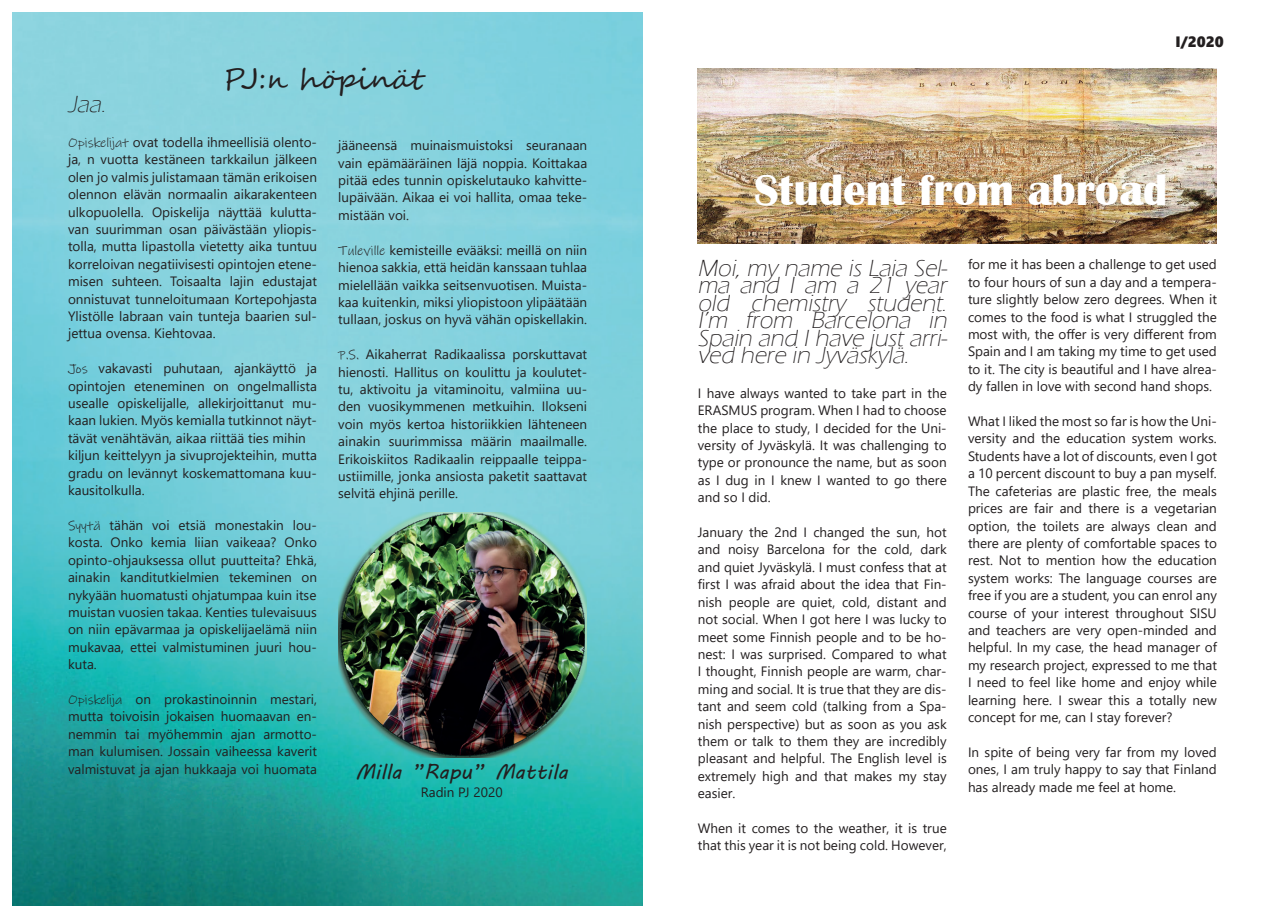
<style>
.page{position:relative;width:1285px;height:919px;background:#fff}
.page>*{position:absolute;margin:0;border:0;box-sizing:border-box;transform-origin:0 0}
.OTSIKKO{font:700 45px "Britannic";color:#fff}
.VÄLIOTSIKKO{font:28.5px "Segoe Script";color:#231f20}
.INGRESSI{font:300 24px/17.4px "Eras ITC";color:#231f20;text-align:justify}
.t1{font:21px "MV Boli";color:#231f20}
.t2{font:15px "Segoe UI Black";color:#231f20}
.t3{font:13.5px/17.4px "Segoe UI";color:#231f20;text-align:justify}
.s1{font-family:"Ink Free"}
</style>
<div class="page">
<img style="left:697px;top:68px;width:519px;height:176px">
<img style="left:13px;top:13px;width:629px;height:892px">
<img style="left:338px;top:512px;width:248px;height:245px">
<p class="VÄLIOTSIKKO" style="left:223px;top:56px;width:202px">PJ:n höpinät</p>
<p class="INGRESSI" style="left:68px;top:96px;width:43px">Jaa.</p>
<p class="t3" style="left:68px;top:132px;width:250px"><span class="s1">Opiskelijat</span> ovat todella ihmeellisiä olento&shy;ja, n vuotta kestäneen tarkkailun jälkeen olen jo valmis julistamaan tämän erikoisen olennon elävän normaalin aikarakenteen ulkopuolella. Opiskelija näyttää kulutta&shy;van suurimman osan päivästään yliopis&shy;tolla, mutta lipastolla vietetty aika tuntuu korreloivan negatiivisesti opintojen etene&shy;misen suhteen. Toisaalta lajin edustajat onnistuvat tunneloitumaan Kortepohjasta Ylistölle labraan vain tunteja baarien sul&shy;jettua ovensa. Kiehtovaa.</p>
<p class="t3" style="left:68px;top:358px;width:250px"><span class="s1">Jos</span> vakavasti puhutaan, ajankäyttö ja opintojen eteneminen on ongelmallista usealle opiskelijalle, allekirjoittanut mu&shy;kaan lukien. Myös kemialla tutkinnot näyt&shy;tävät venähtävän, aikaa riittää ties mihin</p>
<p class="t3" style="left:68px;top:445px;width:250px">kiljun keittelyyn ja sivuprojekteihin, mutta gradu on levännyt koskemattomana kuu&shy;kausitolkulla.</p>
<p class="t3" style="left:68px;top:515px;width:250px"><span class="s1">Syytä</span> tähän voi etsiä monestakin lou&shy;kosta. Onko kemia liian vaikeaa? Onko opinto-ohjauksessa ollut puutteita? Ehkä, ainakin kanditutkielmien tekeminen on nykyään huomatusti ohjatumpaa kuin itse</p>
<p class="t3" style="left:68px;top:602px;width:250px">muistan vuosien takaa. Kenties tulevaisuus on niin epävarmaa ja opiskelijaelämä niin mukavaa, ettei valmistuminen juuri hou&shy;kuta.</p>
<p class="t3" style="left:68px;top:689px;width:250px"><span class="s1">Opiskelija</span> on prokastinoinnin mestari, mutta toivoisin jokaisen huomaavan en&shy;nemmin tai myöhemmin ajan armotto&shy;man kulumisen. Jossain vaiheessa kaverit valmistuvat ja ajan hukkaaja voi huomata</p>
<p class="t3" style="left:338px;top:135px;width:250px">jääneensä muinaismuistoksi seuranaan vain epämääräinen läjä noppia. Koittakaa pitää edes tunnin opiskelutauko kahvitte&shy;lupäivään. Aikaa ei voi hallita, omaa teke&shy;mistään voi.</p>
<p class="t3" style="left:338px;top:240px;width:250px"><span class="s1">Tuleville</span> kemisteille evääksi: meillä on niin hienoa sakkia, että heidän kanssaan tuhlaa mielellään vaikka seitsenvuotisen. Muista&shy;kaa kuitenkin, miksi yliopistoon ylipäätään tullaan, joskus on hyvä vähän opiskellakin.</p>
<p class="t3" style="left:338px;top:344px;width:250px"><span class="s1">P.S.</span> Aikaherrat Radikaalissa porskuttavat hienosti. Hallitus on koulittu ja koulutet&shy;tu, aktivoitu ja vitaminoitu, valmiina uu&shy;den vuosikymmenen metkuihin. Ilokseni voin myös kertoa historiikkien lähteneen ainakin suurimmissa määrin maailmalle.<br>Erikoiskiitos Radikaalin reippaalle teippa&shy;ustiimille, jonka ansiosta paketit saattavat selvitä ehjinä perille.</p>
<p class="t1" style="left:355px;top:757px;width:213px">Milla ”Rapu” Mattila</p>
<p class="t3" style="left:420px;top:782px;width:83px">Radin PJ 2020</p>
<p class="t2" style="left:1175px;top:31px;width:50px">I/2020</p>
<p class="OTSIKKO" style="left:754px;top:164px;width:414px">Student from abroad</p>
<p class="INGRESSI" style="left:697px;top:259px;width:254px">Moi, my name is Laia Sel&shy;ma and I am a 21 year old chemistry student.<br>I’m from Barcelona in Spain and I have just arri&shy;ved here in Jyväskylä.</p>
<p class="t3" style="left:697px;top:383px;width:250px">I have always wanted to take part in the ERASMUS program. When I had to choose the place to study, I decided for the Uni&shy;versity of Jyväskylä. It was challenging to type or pronounce the name, but as soon as I dug in I knew I wanted to go there and so I did.</p>
<p class="t3" style="left:697px;top:522px;width:250px">January the 2nd I changed the sun, hot and noisy Barcelona for the cold, dark and quiet Jyväskylä. I must confess that at first I was afraid about the idea that Fin&shy;nish people are quiet, cold, distant and not social. When I got here I was lucky to meet some Finnish people and to be ho&shy;nest: I was surprised. Compared to what I thought, Finnish people are warm, char&shy;ming and social. It is true that they are dis&shy;tant and seem cold (talking from a Spa&shy;nish perspective) but as soon as you ask them or talk to them they are incredibly pleasant and helpful. The English level is extremely high and that makes my stay easier.</p>
<p class="t3" style="left:697px;top:818px;width:250px">When it comes to the weather, it is true that this year it is not being cold. However,</p>
<p class="t3" style="left:967px;top:255px;width:250px">for me it has been a challenge to get used to four hours of sun a day and a tempera&shy;ture slightly below zero degrees. When it comes to the food is what I struggled the most with, the offer is very different from Spain and I am taking my time to get used to it. The city is beautiful and I have alrea&shy;dy fallen in love with second hand shops.</p>
<p class="t3" style="left:967px;top:411px;width:250px">What I liked the most so far is how the Uni&shy;versity and the education system works.<br>Students have a lot of discounts, even I got a 10 percent discount to buy a pan myself.<br>The cafeterias are plastic free, the meals prices are fair and there is a vegetarian option, the toilets are always clean and there are plenty of comfortable spaces to rest. Not to mention how the education system works: The language courses are free if you are a student, you can enrol any course of your interest throughout SISU and teachers are very open-minded and helpful. In my case, the head manager of my research project, expressed to me that I need to feel like home and enjoy while learning here. I swear this a totally new concept for me, can I stay forever?</p>
<p class="t3" style="left:967px;top:742px;width:250px">In spite of being very far from my loved ones, I am truly happy to say that Finland has already made me feel at home.</p>
</div>
